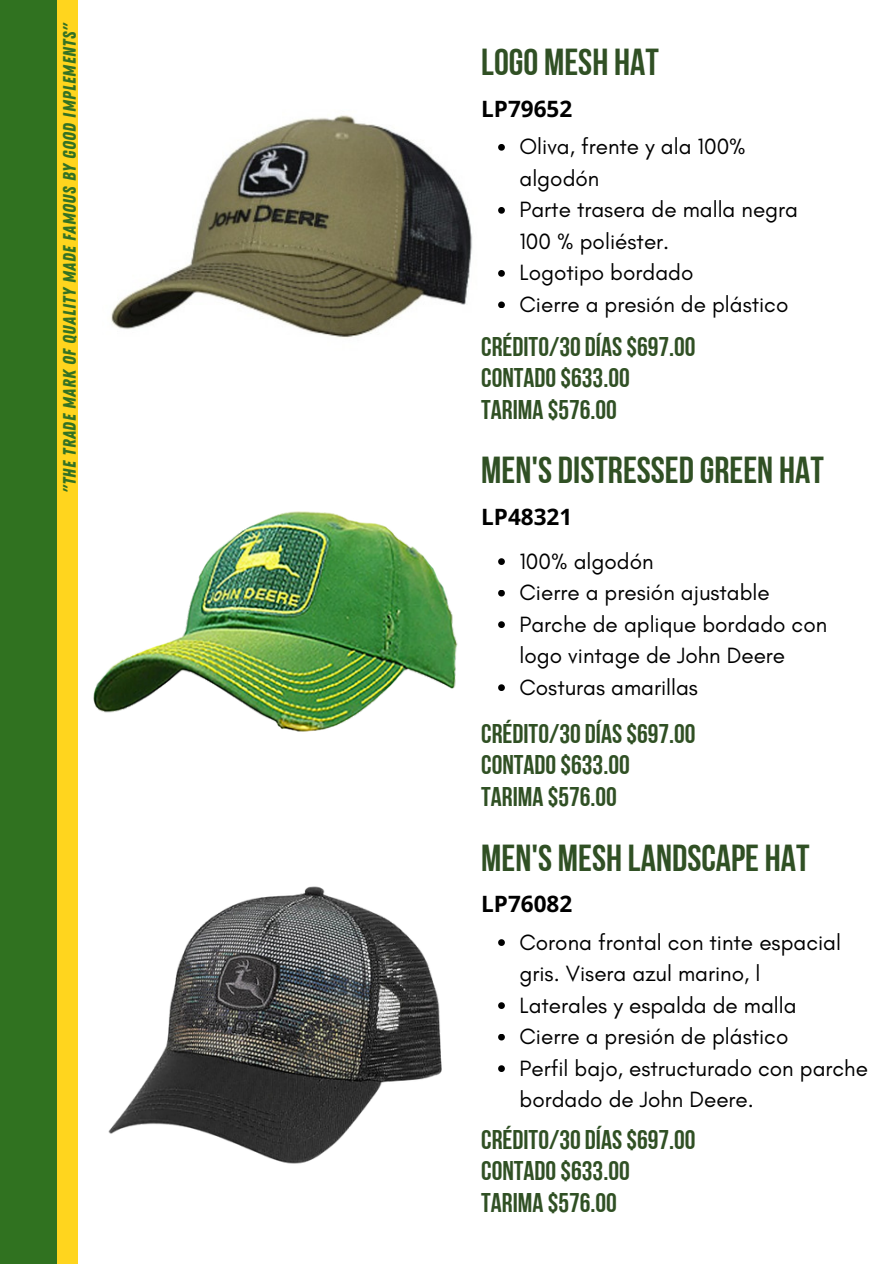
<style>
.page{position:relative;width:894px;height:1264px;background:#fff}
.page>*{position:absolute;margin:0;border:0;box-sizing:border-box;transform-origin:0 0}
.t1{font:37.5px "Bebas Neue Cyrillic";color:#305024}
.t2{font:27px/31.5px "Bebas Neue Cyrillic";color:#305024}
.t3{font:22.5px/31.5px "Glacial Indifference";color:#000}
.t4{font:700 22.5px "Open Sans";color:#000}
.t5{font:18px "Zing Rust Base";letter-spacing:.03em;color:#337124}
</style>
<div class="page">
<div style="left:56px;top:0;width:21px;height:1263px;background:#ffd51e"></div>
<div style="left:0;top:0;width:56px;height:1263px;background:#307220"></div>
<img style="left:111px;top:115px;width:362px;height:223px">
<svg style="left:498px;top:144px;width:6px;height:7px"></svg>
<svg style="left:498px;top:207px;width:6px;height:7px"></svg>
<svg style="left:498px;top:270px;width:6px;height:7px"></svg>
<svg style="left:498px;top:301px;width:6px;height:7px"></svg>
<img style="left:93px;top:511px;width:365px;height:221px">
<svg style="left:498px;top:558px;width:6px;height:7px"></svg>
<svg style="left:498px;top:590px;width:6px;height:6px"></svg>
<svg style="left:498px;top:621px;width:6px;height:7px"></svg>
<svg style="left:498px;top:684px;width:6px;height:7px"></svg>
<img style="left:56px;top:866px;width:448px;height:325px">
<svg style="left:498px;top:939px;width:6px;height:6px"></svg>
<svg style="left:498px;top:1002px;width:6px;height:6px"></svg>
<svg style="left:498px;top:1033px;width:6px;height:7px"></svg>
<svg style="left:498px;top:1065px;width:6px;height:6px"></svg>
<h3 class="t5" style="left:59px;top:493px;width:472px;rotate:-90deg">"THE TRADE MARK OF QUALITY MADE FAMOUS BY GOOD IMPLEMENTS"</h3>
<h3 class="t1" style="left:481px;top:47px;width:179px">LOGO MESH HAT</h3>
<h3 class="t4" style="left:481px;top:93px;width:93px">LP79652</h3>
<h2 class="t3" style="left:519px;top:131px;width:280px">Oliva, frente y ala 100% algodón<br>Parte trasera de malla negra<br>100 % poliéster.<br>Logotipo bordado<br>Cierre a presión de plástico</h2>
<p class="t2" style="left:481px;top:333px;width:216px">CRÉDITO/30DÍAS$697.00<br>CONTADO$633.00<br>TARIMA$576.00</p>
<h1 class="t1" style="left:481px;top:455px;width:344px">MEN'S DISTRESSEDGREENHAT</h1>
<h1 class="t4" style="left:481px;top:501px;width:93px">LP48321</h1>
<h1 class="t3" style="left:519px;top:545px;width:309px">100% algodón<br>Cierre a presión ajustable<br>Parche de aplique bordado con logo vintage de John Deere<br>Costuras amarillas</h1>
<h3 class="t2" style="left:481px;top:720px;width:216px">CRÉDITO/30DÍAS$697.00<br>CONTADO$633.00<br>TARIMA$576.00</h3>
<h2 class="t1" style="left:481px;top:842px;width:330px">MEN'S MESHLANDSCAPEHAT</h2>
<h2 class="t4" style="left:481px;top:888px;width:93px">LP76082</h2>
<p class="t3" style="left:519px;top:925px;width:350px">Corona frontal con tinte espacial gris. Visera azul marino, l<br>Laterales y espalda de malla<br>Cierre a presión de plástico<br>Perfil bajo, estructurado con parche bordado de John Deere.</p>
<h2 class="t2" style="left:481px;top:1126px;width:216px">CRÉDITO/30DÍAS$697.00<br>CONTADO$633.00<br>TARIMA$576.00</h2>
</div>
